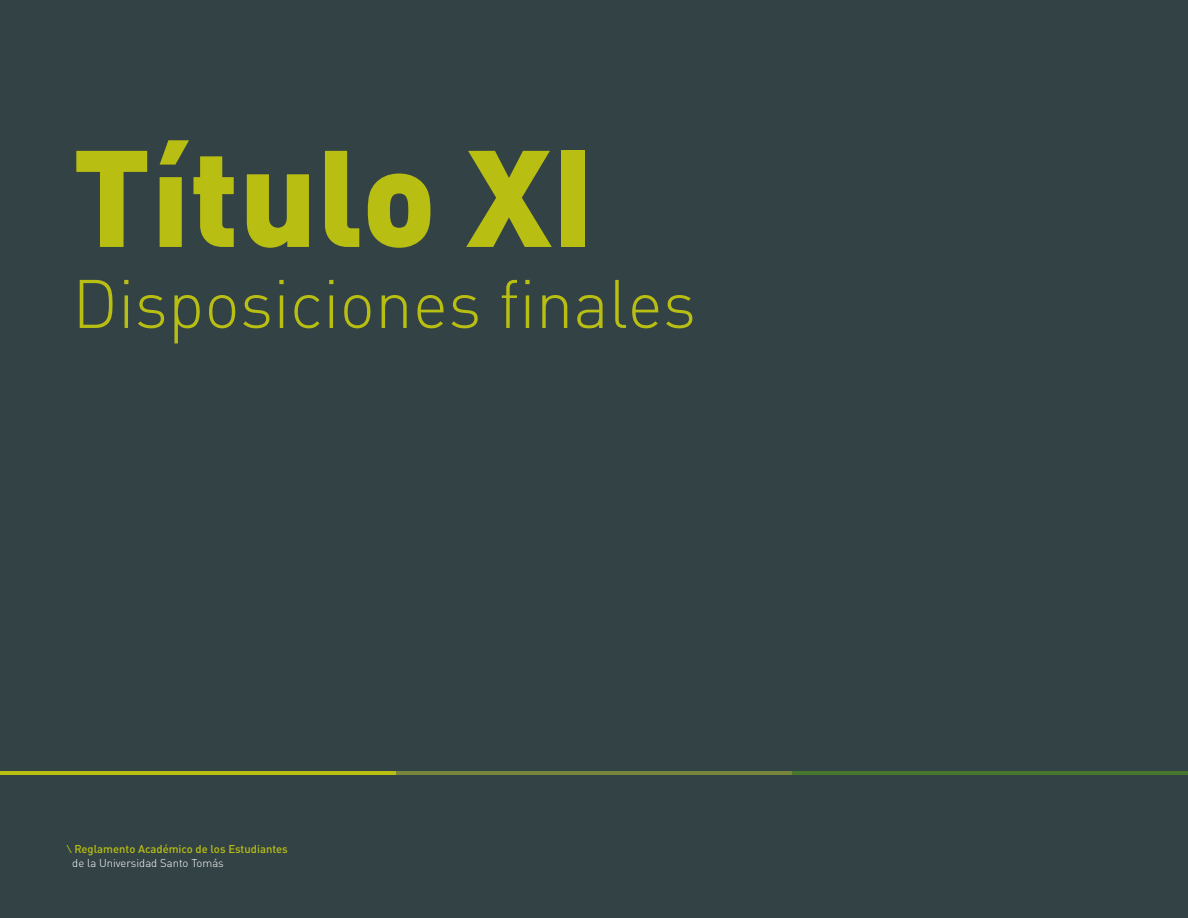
<style>
.page{position:relative;width:1188px;height:918px;background:#334345}
.page>*{position:absolute;margin:0;border:0;box-sizing:border-box;transform-origin:0 0}
.t1{font:900 135px "DIN Pro";color:#b9be13}
.t2{font:300 67.5px "DIN Pro";color:#b9be13}
.t3{font:500 11.25px/13.5px "DIN Pro";color:#b9be13}
.s1{font-style:italic}
.s2{font-weight:300;color:#fff}
</style>
<div class="page">
<hr style="left:0;top:771px;width:396px;height:3px;background:#b9be13">
<hr style="left:396px;top:771px;width:396px;height:3px;background:#78853c">
<hr style="left:792px;top:771px;width:396px;height:3px;background:#48762e">
<h1 class="t1" style="left:72px;top:82px;width:524px">Título XI</h1>
<h2 class="t2" style="left:72px;top:252px;width:625px">Disposiciones finales</h2>
<p class="t3" style="left:72px;top:841px;width:217px"><span class="s1">⁄</span>Reglamento Académico de los Estudiantes <span class="s2">de la Universidad Santo Tomás</span></p>
</div>
